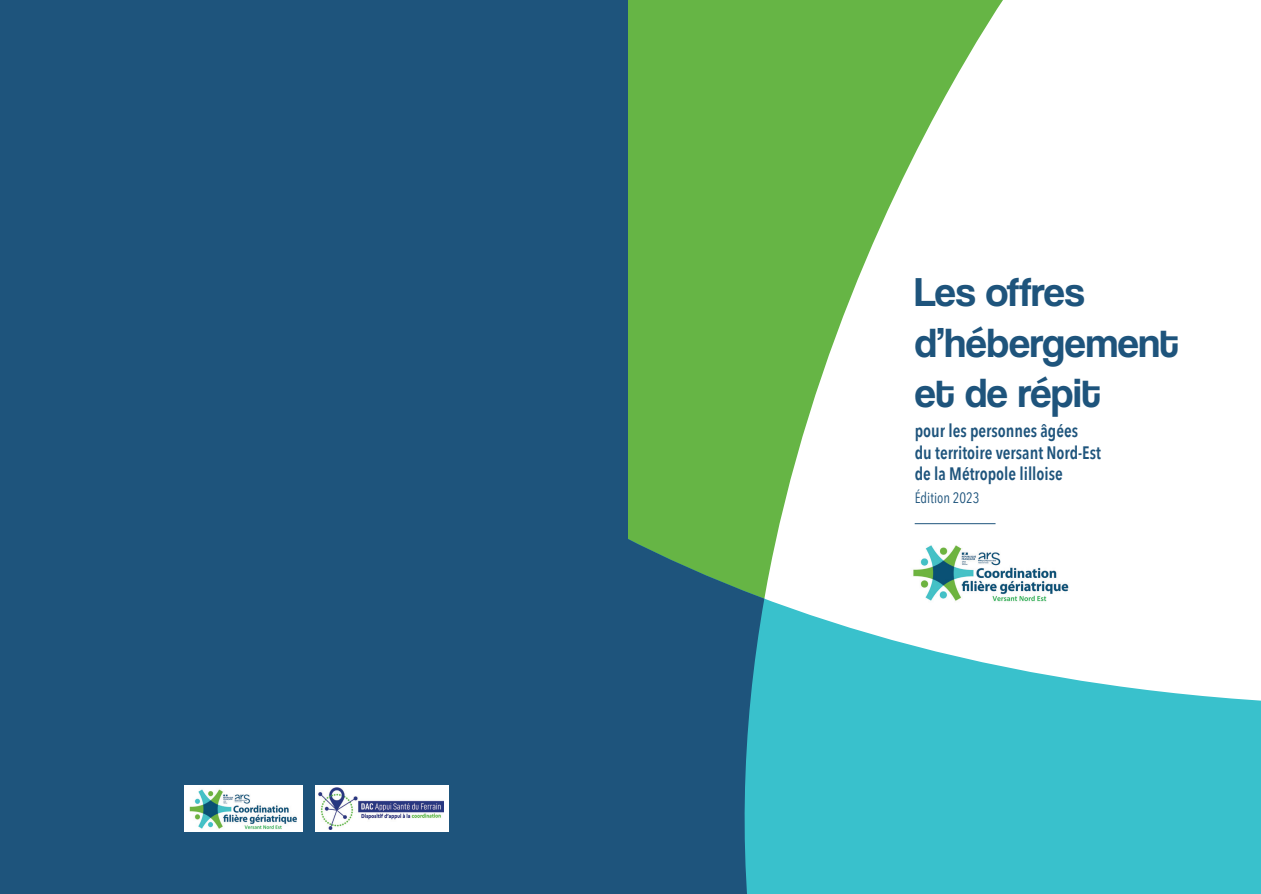
<style>
.page{position:relative;width:1261px;height:894px;background:#fff}
.page>*{position:absolute;margin:0;border:0;box-sizing:border-box;transform-origin:0 0}
.t1{font:42px/50.4px "Coolvetica Rg";color:#1e547c}
.t2{font:600 18px/21.6px "Avenir Next Condensed";color:#1e547c;scale:.95 1}
.t3{font:15px "Avenir Next Condensed";color:#1e547c;scale:.95 1}
</style>
<div class="page">
<div style="left:0;top:0;width:628px;height:894px;background:#1e547c"></div>
<div style="left:184px;top:786px;width:119px;height:46px;background:#fff"></div>
<img style="left:189px;top:789px;width:108px;height:41px">
<div style="left:315px;top:786px;width:133px;height:46px;background:#fff"></div>
<img style="left:318px;top:788px;width:125px;height:42px">
<svg style="left:628px;top:0;width:375px;height:371px"></svg>
<svg style="left:628px;top:371px;width:632px;height:523px"></svg>
<svg style="left:628px;top:476px;width:137px;height:418px;background:#307275"></svg>
<div style="left:628px;top:0;width:263px;height:282px;background:#66b545"></div>
<hr style="left:914px;top:523px;width:81px;height:1px;background:#1e547c">
<img style="left:905px;top:539px;width:181px;height:65px">
<h1 class="t1" style="left:914px;top:267px;width:266px">Les offres d’hébergement et de répit</h1>
<p class="t2" style="left:914px;top:420px;width:197px">pour les personnes âgées<br>du territoire versant Nord-Est de la Métropole lilloise</p>
<p class="t3" style="left:914px;top:484px;width:70px">Édition 2023</p>
</div>
